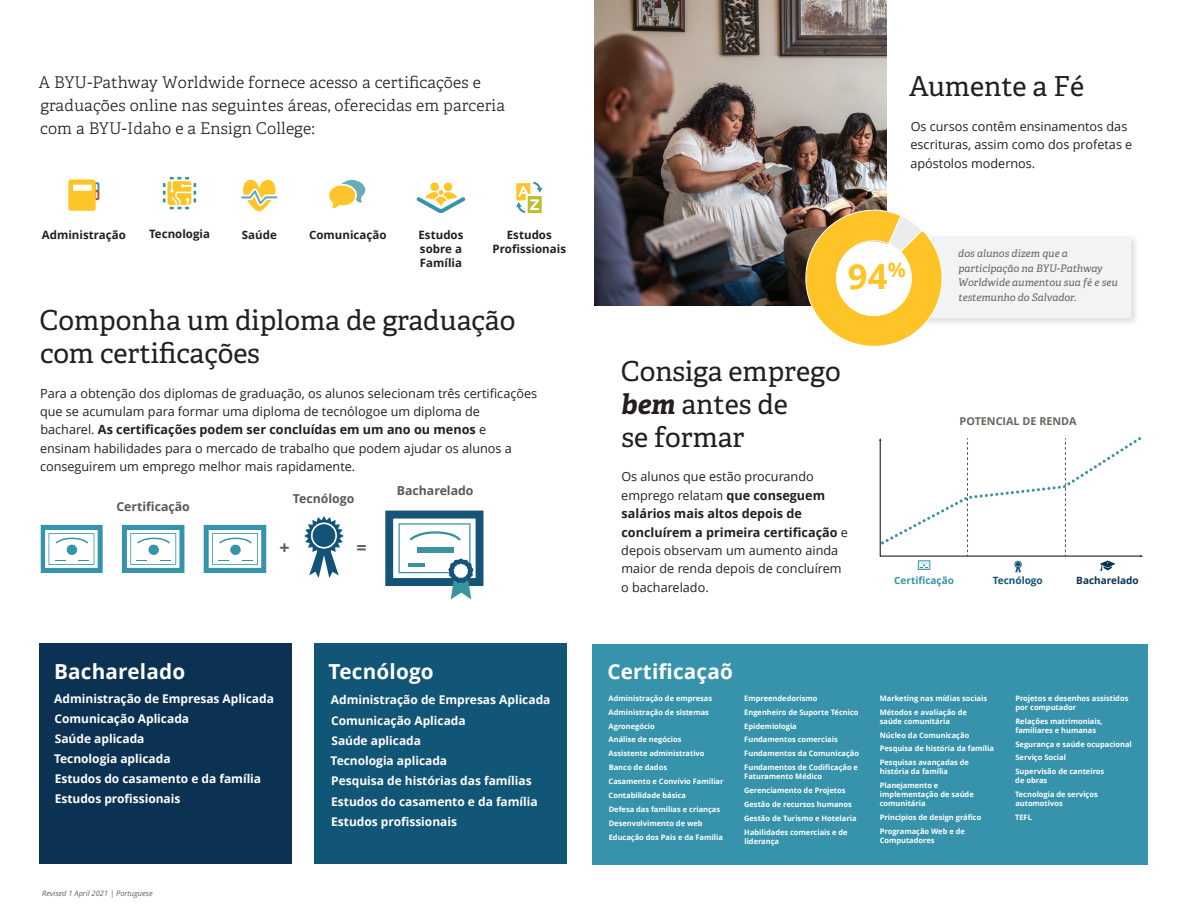
<style>
.page{position:relative;width:1188px;height:918px;background:#fff}
.page>*{position:absolute;margin:0;border:0;box-sizing:border-box;transform-origin:0 0}
.t1{font:700 34.5px "Zoramlds Lat";color:#fec327}
.t2{font:27.6px/33.2px "Helam Slablds Lat";letter-spacing:-.005em;color:#231f20}
.t3{font:700 20.7px "Zoramlds Lat";letter-spacing:.01em;color:#fff}
.t4{font:700 17.85px "Zoramlds Lat";color:#58595b}
.t5{font:300 16.05px/23px "Helam Slablds Lat";letter-spacing:.01em;color:#231f20}
.t6{font:12.6px/18.5px "Zoramlds Lat";color:#231f20}
.t7{font:700 12.3px "Zoramlds Lat";color:#58595b}
.t8{font:700 12px/20.2px "Zoramlds Lat";color:#fff}
.t9{font:700 11.55px/13.8px "Zoramlds Lat";letter-spacing:.005em;color:#231f20}
.t10{font:700 10.8px "Zoramlds Lat";color:#65665d}
.t11{font:italic 10.35px/15px "Helam Slablds Lat";color:#636366}
.t12{font:700 10.05px "Zoramlds Lat";color:#3593ac}
.t13{font:700 10.05px "Zoramlds Lat";color:#093252}
.t14{font:700 10.05px "Zoramlds Lat";color:#125477}
.t15{font:700 7.5px/13.8px "Zoramlds Lat";color:#fff}
.t16{font:italic 7.5px "Zoramlds Lat";color:#636366}
.s1{font-weight:700}
.s2{font-weight:700;font-style:italic}
</style>
<div class="page">
<div style="left:314px;top:644px;width:253px;height:220px;background:#157"></div>
<div style="left:40px;top:643px;width:252px;height:221px;background:#0b3253"></div>
<svg style="left:122px;top:525px;width:62px;height:48px"></svg>
<svg style="left:204px;top:525px;width:62px;height:48px"></svg>
<svg style="left:42px;top:525px;width:61px;height:48px"></svg>
<svg style="left:304px;top:516px;width:40px;height:62px"></svg>
<svg style="left:385px;top:511px;width:98px;height:89px"></svg>
<div style="left:417px;top:547px;width:36px;height:6px;background:#3b949d"></div>
<svg style="left:241px;top:180px;width:36px;height:31px"></svg>
<svg style="left:329px;top:179px;width:37px;height:30px"></svg>
<svg style="left:68px;top:179px;width:31px;height:32px"></svg>
<svg style="left:416px;top:182px;width:50px;height:31px"></svg>
<svg style="left:163px;top:177px;width:33px;height:32px"></svg>
<svg style="left:516px;top:182px;width:27px;height:31px"></svg>
<div style="left:908px;top:234px;width:232px;height:93px;background:#231f20;opacity:.15"></div>
<div style="left:910px;top:236px;width:220px;height:81px;background:#f2f3f4"></div>
<div style="left:593px;top:644px;width:555px;height:220px;background:#3693ab"></div>
<img style="left:594px;top:0;width:293px;height:306px">
<svg style="left:879px;top:437px;width:264px;height:136px"></svg>
<svg style="left:799px;top:206px;width:150px;height:141px"></svg>
<div style="left:836px;top:241px;width:74px;height:74px;background:#fff;border-radius:50%"></div>
<h3 class="t5" style="left:39px;top:70px;width:468px">A BYU-Pathway Worldwide fornece acesso a certificações e graduações online nas seguintes áreas, oferecidas em parceria com a BYU-Idaho e a Ensign College:</h3>
<h3 class="t9" style="left:42px;top:228px;width:86px">Administração</h3>
<h3 class="t9" style="left:149px;top:226px;width:63px">Tecnologia</h3>
<h3 class="t9" style="left:419px;top:228px;width:47px">Estudos sobre a<br>Família</h3>
<h3 class="t9" style="left:493px;top:228px;width:75px;text-align:center">Estudos<br>Profissionais</h3>
<h3 class="t9" style="left:242px;top:228px;width:37px">Saúde</h3>
<h3 class="t9" style="left:309px;top:228px;width:79px">Comunicação</h3>
<h2 class="t2" style="left:40px;top:303px;width:477px">Componha um diploma de graduação com certificações</h2>
<p class="t6" style="left:40px;top:383px;width:499px">Para a obtenção dos diplomas de graduação, os alunos selecionam três certificações que se acumulam para formar uma diploma de tecnólogoe um diploma de bacharel. <span class="s1">As certificações podem ser concluídas em um ano ou menos</span> e ensinam habilidades para o mercado de trabalho que podem ajudar os alunos a conseguirem um emprego melhor mais rapidamente.</p>
<h3 class="t7" style="left:116px;top:498px;width:75px">Certificação</h3>
<h3 class="t7" style="left:293px;top:490px;width:63px">Tecnólogo</h3>
<h3 class="t4" style="left:280px;top:535px;width:12px">+</h3>
<h3 class="t4" style="left:357px;top:535px;width:12px">=</h3>
<h3 class="t7" style="left:397px;top:482px;width:78px">Bacharelado</h3>
<h3 class="t3" style="left:54px;top:657px;width:133px">Bacharelado</h3>
<h3 class="t3" style="left:329px;top:657px;width:107px">Tecnólogo</h3>
<h3 class="t8" style="left:54px;top:689px;width:221px">Administração de Empresas Aplicada<br>Comunicação Aplicada<br>Saúde aplicada<br>Tecnologia aplicada<br>Estudos do casamento e da família<br>Estudos profissionais</h3>
<h3 class="t8" style="left:331px;top:690px;width:221px">Administração de Empresas Aplicada<br>Comunicação Aplicada<br>Saúde aplicada<br>Tecnologia aplicada<br>Pesquisa de histórias das famílias<br>Estudos do casamento e da família<br>Estudos profissionais</h3>
<p class="t16" style="left:42px;top:888px;width:112px">Revised 1 April 2021 | Portuguese</p>
<h2 class="t2" style="left:909px;top:70px;width:177px">Aumente a Fé</h2>
<h3 class="t6" style="left:910px;top:117px;width:223px">Os cursos contêm ensinamentos das escrituras, assim como dos profetas e apóstolos modernos.</h3>
<h1 class="t1" style="left:848px;top:252px;width:60px">94<sup>%</sup></h1>
<h3 class="t11" style="left:958px;top:245px;width:161px">dos alunos dizem que a participação na BYU-Pathway<br>Worldwide aumentou sua fé e seu testemunho do Salvador.</h3>
<h2 class="t2" style="left:621px;top:354px;width:221px">Consiga emprego <span class="s2">bem</span> antes de<br>se formar</h2>
<h3 class="t6" style="left:621px;top:467px;width:228px">Os alunos que estão procurando emprego relatam <span class="s1">que conseguem salários mais altos depois de concluírem a primeira certificação</span> e depois observam um aumento ainda maior de renda depois de concluírem o bacharelado.</h3>
<h3 class="t10" style="left:960px;top:413px;width:118px">POTENCIAL DE RENDA</h3>
<h3 class="t12" style="left:894px;top:573px;width:61px">Certificação</h3>
<h3 class="t14" style="left:993px;top:573px;width:52px">Tecnólogo</h3>
<h3 class="t13" style="left:1076px;top:573px;width:64px">Bacharelado</h3>
<h3 class="t3" style="left:608px;top:658px;width:127px">Certificaçaõ</h3>
<p class="t15" style="left:609px;top:691px;width:116px">Administração de empresas<br>Administração de sistemas<br>Agronegócio<br>Análise de negócios<br>Assistente administrativo<br>Banco de dados<br>Casamento e Convívio Familiar<br>Contabilidade básica<br>Defesa das famílias e crianças<br>Desenvolvimento de web<br>Educação dos Pais e da Família</p>
<p class="t15" style="left:744px;top:691px;width:116px">Empreendedorismo<br>Engenheiro de Suporte Técnico<br>Epidemiologia<br>Fundamentos comerciais<br>Fundamentos da Comunicação<br>Fundamentos de Codificação e</p>
<p class="t15" style="left:744px;top:769px;width:114px">Faturamento Médico<br>Gerenciamento de Projetos<br>Gestão de recursos humanos<br>Gestão de Turismo e Hotelaria<br>Habilidades comerciais e de</p>
<p class="t15" style="left:744px;top:834px;width:36px">liderança</p>
<p class="t15" style="left:880px;top:691px;width:109px">Marketing nas mídias sociais<br>Métodos e avaliação de</p>
<p class="t15" style="left:880px;top:714px;width:116px">saúde comunitária<br>Núcleo da Comunicação<br>Pesquisa de história da família<br>Pesquisas avançadas de</p>
<p class="t15" style="left:880px;top:765px;width:70px">história da família<br>Planejamento e</p>
<p class="t15" style="left:880px;top:790px;width:95px;line-height:9px">implementação de saúde comunitária</p>
<p class="t15" style="left:880px;top:810px;width:103px">Princípios de design gráfico<br>Programação Web e de</p>
<p class="t15" style="left:880px;top:833px;width:56px">Computadores</p>
<p class="t15" style="left:1015px;top:693px;width:115px;line-height:9px">Projetos e desenhos assistidos por computador</p>
<p class="t15" style="left:1015px;top:716px;width:89px;line-height:9px">Relações matrimoniais, familiares e humanas</p>
<p class="t15" style="left:1016px;top:737px;width:118px">Segurança e saúde ocupacional<br>Serviço Social<br>Supervisão de canteiros</p>
<p class="t15" style="left:1015px;top:774px;width:84px">de obras<br>Tecnologia de serviços</p>
<p class="t15" style="left:1015px;top:796px;width:49px">automotivos<br>TEFL</p>
</div>
